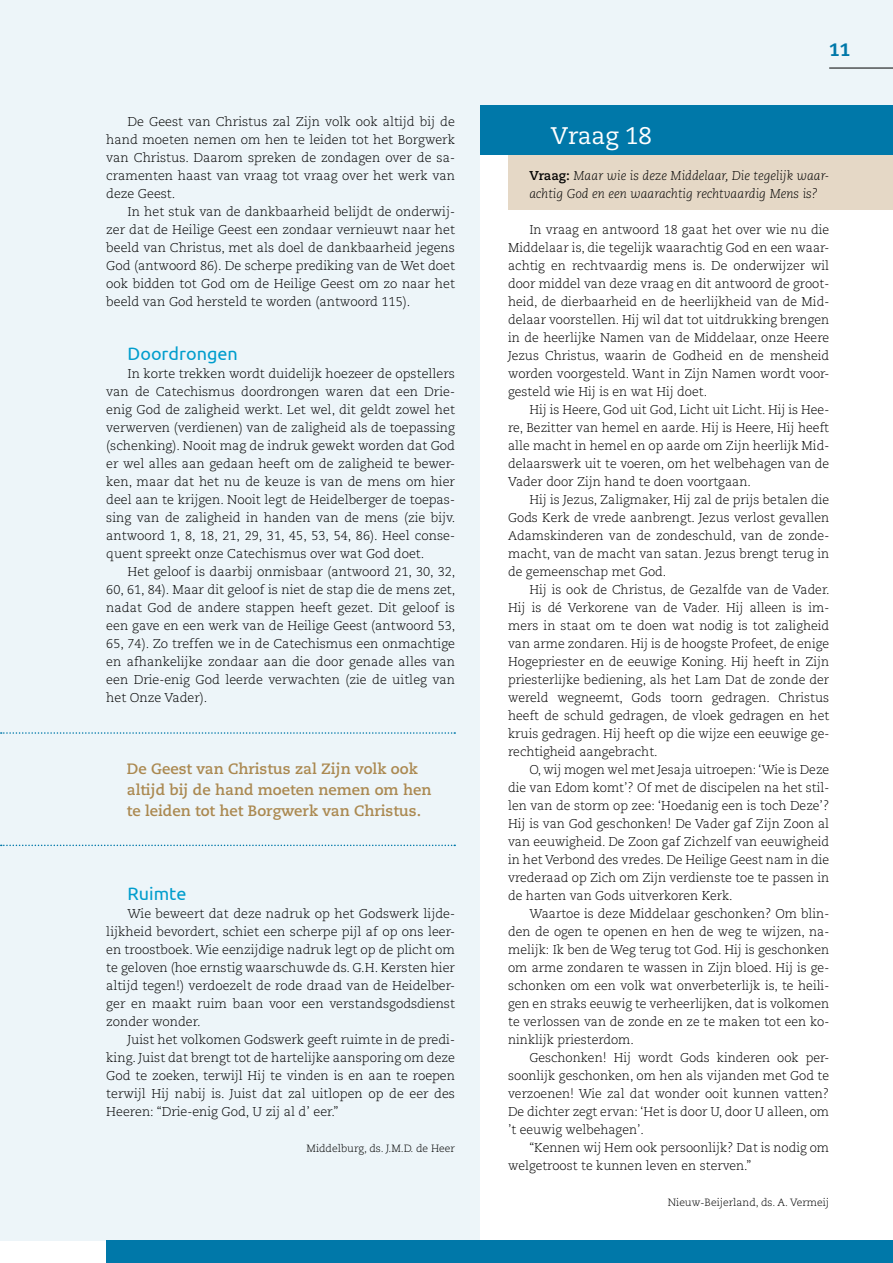
<style>
.page{position:relative;width:893px;height:1263px;background:#fff}
.page>*{position:absolute;margin:0;border:0;box-sizing:border-box;transform-origin:0 0}
.t1{font:24px "Caecilia LT Std";color:#fff}
.t2{font:18px "Ubuntu";color:#009dcd}
.t3{font:800 18px "Caecilia LT Std";color:#0078a9}
.t4{font:700 15px/21px "Caecilia LT Std";color:#ab8951}
.t5{font:300 12.75px/18px "Caecilia LT Std";color:#000;text-align:justify}
.t6{font:italic 300 12.75px/18px "Caecilia LT Std";color:#000}
.t7{font:300 10.5px "Caecilia LT Std";color:#000}
.s1{font-weight:700;font-style:normal}
</style>
<div class="page">
<div style="left:0;top:0;width:893px;height:1240px;background:#edf5f9"></div>
<div style="left:480px;top:106px;width:413px;height:1138px;background:#fff"></div>
<div style="left:480px;top:106px;width:413px;height:49px;background:#0078a9"></div>
<svg style="left:1px;top:732px;width:454px;height:2px"></svg>
<svg style="left:1px;top:845px;width:454px;height:1px"></svg>
<div style="left:508px;top:155px;width:385px;height:55px;background:#e5d8c6"></div>
<hr style="left:829px;top:68px;width:64px;height:1px;background:#000">
<div style="left:106px;top:1240px;width:787px;height:23px;background:#0078a9"></div>
<p class="t5" style="left:106px;top:113px;width:350px;text-indent:21px">De Geest van Christus zal Zijn volk ook altijd bij de hand moeten nemen om hen te leiden tot het Borgwerk van Christus. Daarom spreken de zondagen over de sa&shy;cramenten haast van vraag tot vraag over het werk van deze Geest.</p>
<p class="t5" style="left:106px;top:203px;width:350px;text-indent:21px">In het stuk van de dankbaarheid belijdt de onderwij&shy;zer dat de Heilige Geest een zondaar vernieuwt naar het beeld van Christus, met als doel de dankbaarheid jegens God (antwoord 86). De scherpe prediking van de Wet doet ook bidden tot God om de Heilige Geest om zo naar het beeld van God hersteld te worden (antwoord 115).</p>
<h2 class="t2" style="left:128px;top:343px;width:112px">Doordrongen</h2>
<p class="t5" style="left:106px;top:365px;width:351px;text-align:left;text-indent:21px">In korte trekken wordt duidelijk hoezeer de opstellers van de Catechismus doordrongen waren dat een Drie&shy;enig God de zaligheid werkt. Let wel, dit geldt zowel het verwerven (verdienen) van de zaligheid als de toepassing (schenking). Nooit mag de indruk gewekt worden dat God er wel alles aan gedaan heeft om de zaligheid te bewer&shy;ken, maar dat het nu de keuze is van de mens om hier deel aan te krijgen. Nooit legt de Heidelberger de toepas&shy;sing van de zaligheid in handen van de mens (zie bijv. antwoord 1, 8, 18, 21, 29, 31, 45, 53, 54, 86). Heel conse&shy;quent spreekt onze Catechismus over wat God doet.</p>
<p class="t5" style="left:106px;top:563px;width:351px;text-indent:21px">Het geloof is daarbij onmisbaar (antwoord 21, 30, 32, 60, 61, 84). Maar dit geloof is niet de stap die de mens zet, nadat God de andere stappen heeft gezet. Dit geloof is een gave en een werk van de Heilige Geest (antwoord 53, 65, 74). Zo treffen we in de Catechismus een onmachtige en afhankelijke zondaar aan die door genade alles van een Drie-enig God leerde verwachten (zie de uitleg van het Onze Vader).</p>
<p class="t4" style="left:127px;top:759px;width:306px">De Geest van Christus zal Zijn volk ook altijd bij de hand moeten nemen om hen te leiden tot het Borgwerk van Christus.</p>
<h2 class="t2" style="left:128px;top:883px;width:60px">Ruimte</h2>
<p class="t5" style="left:106px;top:905px;width:350px;text-align:left;text-indent:21px">Wie beweert dat deze nadruk op het Godswerk lijde&shy;lijkheid bevordert, schiet een scherpe pijl af op ons leer&shy;en troostboek. Wie eenzijdige nadruk legt op de plicht om te geloven (hoe ernstig waarschuwde ds. G.H. Kersten hier altijd tegen!) verdoezelt de rode draad van de Heidelber&shy;ger en maakt ruim baan voor een verstandsgodsdienst zonder wonder.</p>
<p class="t5" style="left:106px;top:1031px;width:350px;text-indent:21px">Juist het volkomen Godswerk geeft ruimte in de predi&shy;king. Juist dat brengt tot de hartelijke aansporing om deze God te zoeken, terwijl Hij te vinden is en aan te roepen terwijl Hij nabij is. Juist dat zal uitlopen op de eer des Heeren: “Drie-enig God, U zij al d’ eer.”</p>
<p class="t7" style="left:307px;top:1142px;width:150px">Middelburg, ds. J.M.D. de Heer</p>
<h2 class="t3" style="left:829px;top:38px;width:23px">11</h2>
<h1 class="t1" style="left:551px;top:122px;width:103px">Vraag 18</h1>
<p class="t6" style="left:529px;top:167px;width:301px"><span class="s1">Vraag:</span> Maar wie is deze Middelaar, Die tegelijk waar&shy;achtig God en een waarachtig rechtvaardig Mens is?</p>
<p class="t5" style="left:508px;top:221px;width:323px;text-indent:21px">In vraag en antwoord 18 gaat het over wie nu die Middelaar is, die tegelijk waarachtig God en een waar&shy;achtig en rechtvaardig mens is. De onderwijzer wil door middel van deze vraag en dit antwoord de groot&shy;heid, de dierbaarheid en de heerlijkheid van de Mid&shy;delaar voorstellen. Hij wil dat tot uitdrukking brengen in de heerlijke Namen van de Middelaar, onze Heere Jezus Christus, waarin de Godheid en de mensheid worden voorgesteld. Want in Zijn Namen wordt voor&shy;gesteld wie Hij is en wat Hij doet.</p>
<p class="t5" style="left:508px;top:401px;width:323px;text-indent:21px">Hij is Heere, God uit God, Licht uit Licht. Hij is Hee&shy;re, Bezitter van hemel en aarde. Hij is Heere, Hij heeft alle macht in hemel en op aarde om Zijn heerlijk Mid&shy;delaarswerk uit te voeren, om het welbehagen van de Vader door Zijn hand te doen voortgaan.</p>
<p class="t5" style="left:508px;top:491px;width:323px;text-indent:21px">Hij is Jezus, Zaligmaker, Hij zal de prijs betalen die Gods Kerk de vrede aanbrengt. Jezus verlost gevallen Adamskinderen van de zondeschuld, van de zonde&shy;macht, van de macht van satan. Jezus brengt terug in de gemeenschap met God.</p>
<p class="t5" style="left:508px;top:581px;width:323px;text-indent:21px">Hij is ook de Christus, de Gezalfde van de Vader.<br>Hij is dé Verkorene van de Vader. Hij alleen is im&shy;mers in staat om te doen wat nodig is tot zaligheid van arme zondaren. Hij is de hoogste Profeet, de enige Hogepriester en de eeuwige Koning. Hij heeft in Zijn priesterlijke bediening, als het Lam Dat de zonde der wereld wegneemt, Gods toorn gedragen. Christus heeft de schuld gedragen, de vloek gedragen en het kruis gedragen. Hij heeft op die wijze een eeuwige ge&shy;rechtigheid aangebracht.</p>
<p class="t5" style="left:508px;top:761px;width:323px;text-indent:21px">O, wij mogen wel met Jesaja uitroepen: ‘Wie is Deze die van Edom komt’? Of met de discipelen na het stil&shy;len van de storm op zee: ‘Hoedanig een is toch Deze’?<br>Hij is van God geschonken! De Vader gaf Zijn Zoon al van eeuwigheid. De Zoon gaf Zichzelf van eeuwigheid in het Verbond des vredes. De Heilige Geest nam in die vrederaad op Zich om Zijn verdienste toe te passen in de harten van Gods uitverkoren Kerk.</p>
<p class="t5" style="left:508px;top:905px;width:323px;text-indent:21px">Waartoe is deze Middelaar geschonken? Om blin&shy;den de ogen te openen en hen de weg te wijzen, na&shy;melijk: Ik ben de Weg terug tot God. Hij is geschonken om arme zondaren te wassen in Zijn bloed. Hij is ge&shy;schonken om een volk wat onverbeterlijk is, te heili&shy;gen en straks eeuwig te verheerlijken, dat is volkomen te verlossen van de zonde en ze te maken tot een ko&shy;ninklijk priesterdom.</p>
<p class="t5" style="left:508px;top:1049px;width:323px;text-indent:21px">Geschonken! Hij wordt Gods kinderen ook per&shy;soonlijk geschonken, om hen als vijanden met God te verzoenen! Wie zal dat wonder ooit kunnen vatten?<br>De dichter zegt ervan: ‘Het is door U, door U alleen, om ’t eeuwig welbehagen’.</p>
<p class="t5" style="left:508px;top:1139px;width:323px;text-indent:21px">“Kennen wij Hem ook persoonlijk? Dat is nodig om welgetroost te kunnen leven en sterven.”</p>
<p class="t7" style="left:668px;top:1196px;width:163px">Nieuw-Beijerland, ds. A. Vermeij</p>
</div>
